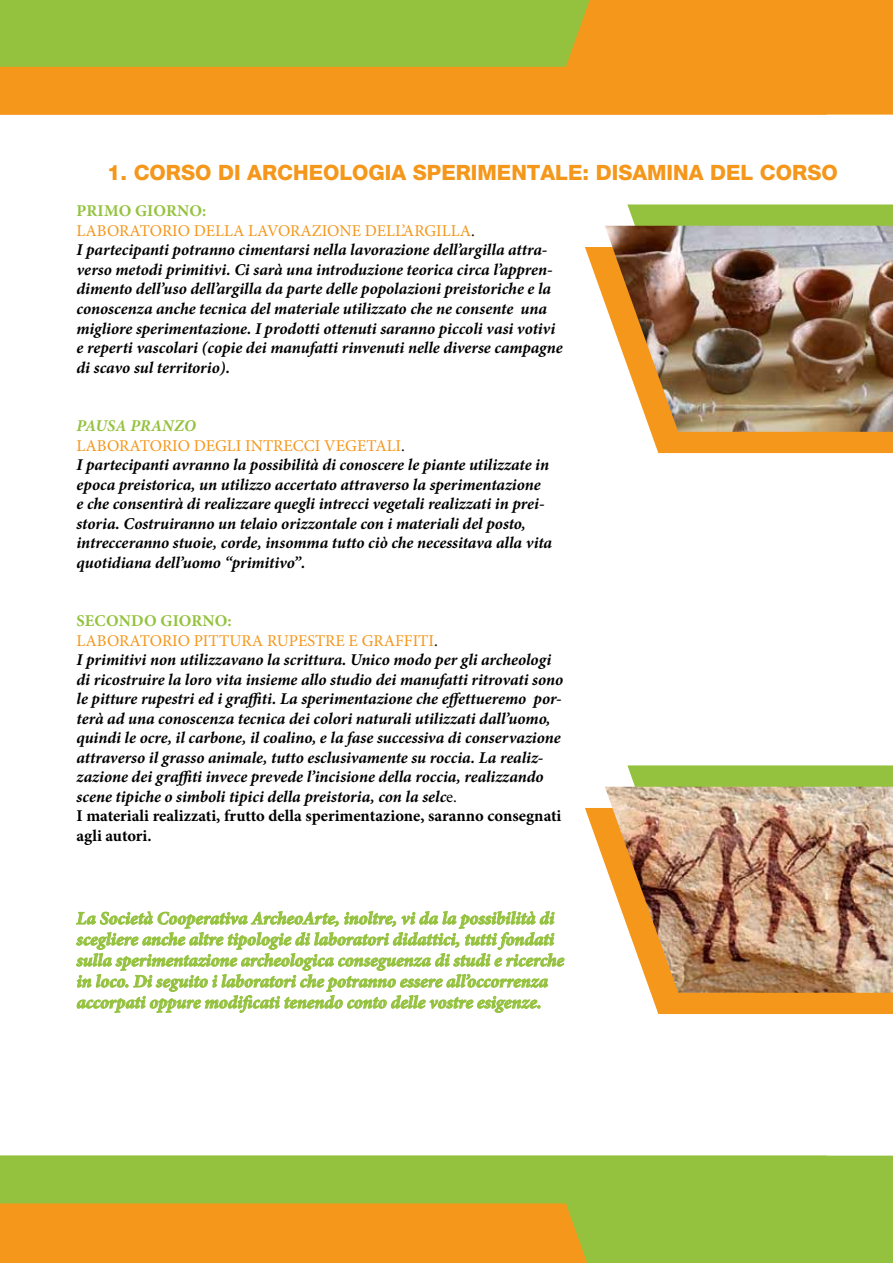
<style>
.page{position:relative;width:893px;height:1263px;background:#fff}
.page>*{position:absolute;margin:0;border:0;box-sizing:border-box;transform-origin:0 0}
.t1{font:21px "ABART Hheavy";color:#f4971b}
.t2{font:italic 700 18px/21px "Minion Pro";letter-spacing:-.005em;color:#94c23e}
.t3{font:italic 700 16.5px/19.5px "Minion Pro";letter-spacing:-.005em;color:#000}
.s1{font-style:normal;color:#94c23e}
.s2{font-weight:400;font-style:normal;color:#f4971b}
.s3{font-weight:400;font-style:normal}
.s4{color:#94c23e}
.s5{font-style:normal}
</style>
<div class="page">
<div style="left:827px;top:1155px;width:66px;height:108px;background:#94c23e"></div>
<div style="left:0;top:1155px;width:827px;height:108px;background:#94c23e"></div>
<div style="left:827px;top:0;width:66px;height:115px;background:#f4971b"></div>
<div style="left:0;top:0;width:827px;height:115px;background:#f4971b"></div>
<svg style="left:0;top:0;width:639px;height:67px;background:#9dbd3a"></svg>
<svg style="left:0;top:1203px;width:639px;height:60px;background:#ea9b1e"></svg>
<svg style="left:585px;top:247px;width:308px;height:206px;fill:#f4971b"></svg>
<svg style="left:585px;top:808px;width:308px;height:206px;fill:#f4971b"></svg>
<svg style="left:627px;top:204px;width:266px;height:22px;background:#98c346"></svg>
<svg style="left:627px;top:765px;width:266px;height:22px;background:#98c345"></svg>
<img style="left:605px;top:226px;width:288px;height:206px">
<img style="left:605px;top:787px;width:288px;height:206px">
<svg style="left:76px;top:911px;width:489px;height:102px"></svg>
<p class="t1" style="left:107px;top:160px;width:732px">1. CORSO DI ARCHEOLOGIA SPERIMENTALE: DISAMINA DEL CORSO</p>
<p class="t3" style="left:77px;top:201px;width:488px"><span class="s1">PRIMO GIORNO:<br></span><span class="s2">LABORATORIO DELLA LAVORAZIONE DELL’ARGILLA</span><span class="s3">.<br></span>I partecipanti potranno cimentarsi nella lavorazione dell’argilla attra&shy;verso metodi primitivi. Ci sarà una introduzione teorica circa l’appren&shy;dimento dell’uso dell’argilla da parte delle popolazioni preistoriche e la conoscenza anche tecnica del materiale utilizzato che ne consente una migliore sperimentazione. I prodotti ottenuti saranno piccoli vasi votivi e reperti vascolari (copie dei manufatti rinvenuti nelle diverse campagne di scavo sul territorio).</p>
<p class="t3" style="left:77px;top:416px;width:477px"><span class="s4">PAUSA PRANZO<br></span><span class="s2">LABORATORIO DEGLI INTRECCI VEGETALI</span><span class="s3">.<br></span>I partecipanti avranno la possibilità di conoscere le piante utilizzate in epoca preistorica, un utilizzo accertato attraverso la sperimentazione<br>e che consentirà di realizzare quegli intrecci vegetali realizzati in prei&shy;storia. Costruiranno un telaio orizzontale con i materiali del posto, intrecceranno stuoie, corde, insomma tutto ciò che necessitava alla vita quotidiana dell’uomo “primitivo”.</p>
<p class="t3" style="left:77px;top:611px;width:488px"><span class="s1">SECONDO GIORNO:<br></span><span class="s2">LABORATORIO PITTURA RUPESTRE E GRAFFITI</span><span class="s3">.<br></span>I primitivi non utilizzavano la scrittura. Unico modo per gli archeologi di ricostruire la loro vita insieme allo studio dei manufatti ritrovati sono le pitture rupestri ed i graffiti. La sperimentazione che effettueremo por&shy;terà ad una conoscenza tecnica dei colori naturali utilizzati dall’uomo, quindi le ocre, il carbone, il coalino, e la fase successiva di conservazione attraverso il grasso animale, tutto esclusivamente su roccia. La realiz&shy;zazione dei graffiti invece prevede l’incisione della roccia, realizzando scene tipiche o simboli tipici della preistoria, con la selc<span class="s3">e.<br></span><span class="s5">I materiali realizzati, frutto della sperimentazione, saranno consegnati agli autori.</span></p>
<p class="t2" style="left:77px;top:907px;width:489px">La Società Cooperativa ArcheoArte, inoltre, vi da la possibilità di scegliere anche altre tipologie di laboratori didattici, tutti fondati sulla sperimentazione archeologica conseguenza di studi e ricerche in loco. Di seguito i laboratori che potranno essere all’occorrenza accorpati oppure modificati tenendo conto delle vostre esigenze.</p>
</div>
